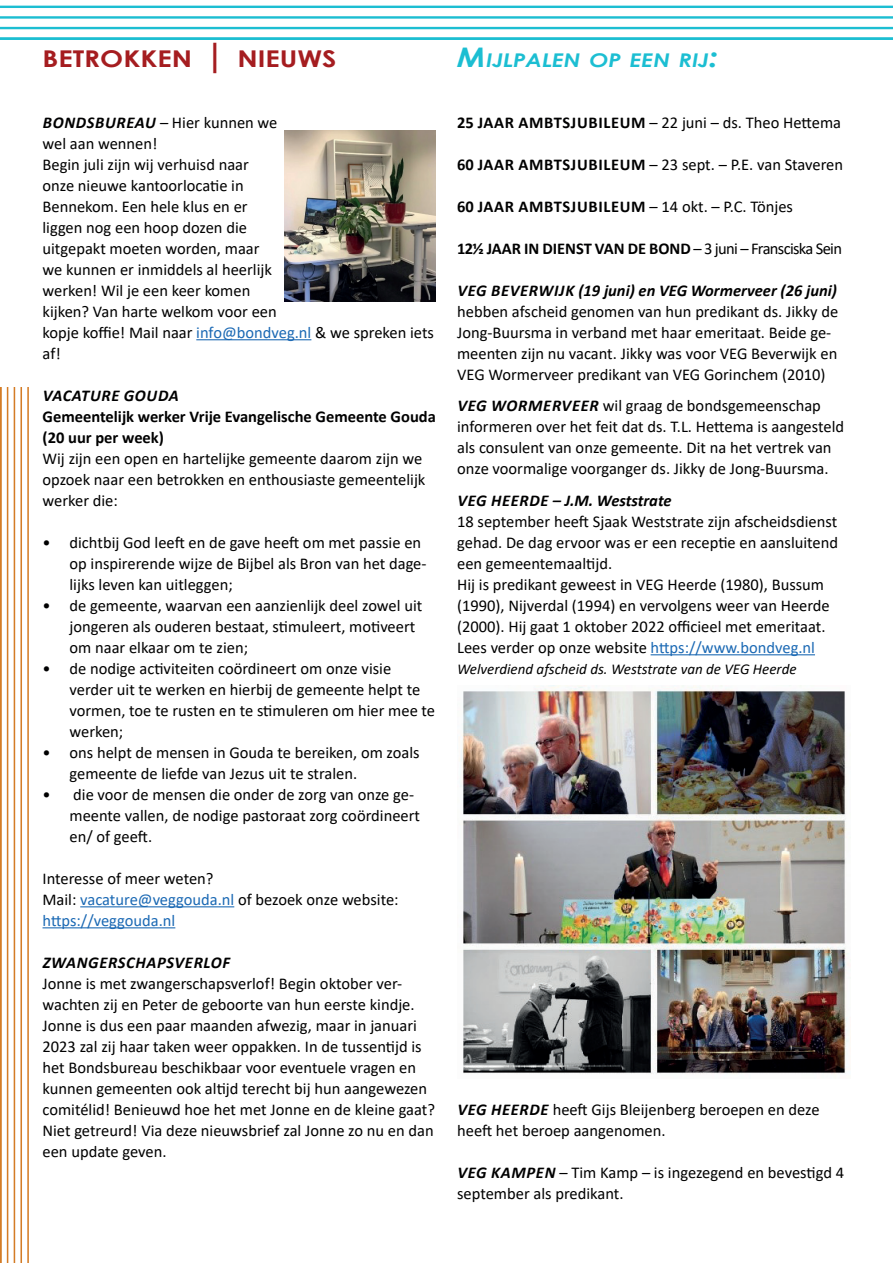
<style>
.page{position:relative;width:893px;height:1263px;background:#fff}
.page>*{position:absolute;margin:0;border:0;box-sizing:border-box;transform-origin:0 0}
.t1{font:700 23.1px "Century Gothic";color:#a51d20;scale:1.19 1}
.t2{font:italic 700 18.9px "Century Gothic";color:#1cbed2;scale:1.19 1}
.t3{font:16.5px/21px "Calibri";color:#000001}
.t4{font:700 16.5px/21px "Calibri";color:#000001}
.t5{font:italic 700 16.5px "Calibri";color:#000001}
.t6{font:700 16.5px "Calibri";letter-spacing:.04em;color:#000001}
.t7{font:italic 700 16.5px "Calibri";letter-spacing:.025em;color:#000001}
.t8{font:italic 15px "Calibri";color:#000001}
.s1{font-size:33px}
.s2{font-weight:700;font-style:italic}
.s3{color:#1b69b4}
.s4{font-size:27px}
.s5{font-weight:700}
.s6{font-weight:400}
</style>
<div class="page">
<hr style="left:196px;top:339px;width:115px;height:1px;background:#1b69b4">
<hr style="left:80px;top:906px;width:154px;height:1px;background:#1b69b4">
<hr style="left:43px;top:927px;width:132px;height:1px;background:#1b69b4">
<hr style="left:651px;top:654px;width:164px;height:1px;background:#1b69b4">
<img style="left:285px;top:131px;width:151px;height:171px">
<img style="left:459px;top:685px;width:390px;height:390px">
<svg style="left:0;top:5px;width:893px;height:25px"></svg>
<hr style="left:0;top:37px;width:893px;height:3px;background:#1cbed2">
<hr style="left:0;top:6px;width:893px;height:2px;background:#1cbed2">
<hr style="left:0;top:16px;width:893px;height:3px;background:#1cbed2">
<hr style="left:0;top:27px;width:893px;height:2px;background:#1cbed2">
<svg style="left:6px;top:388px;width:10px;height:875px"></svg>
<hr style="left:0;top:388px;width:2px;height:875px;background:#d47c26">
<hr style="left:20px;top:388px;width:2px;height:875px;background:#d47c26">
<hr style="left:27px;top:388px;width:2px;height:875px;background:#d47c26">
<hr style="left:14px;top:388px;width:1px;height:875px;background:#d47c26">
<hr style="left:7px;top:388px;width:1px;height:875px;background:#d47c26">
<h1 class="t1" style="left:43px;top:41px;width:231px">BETROKKEN <span class="s1">|</span> NIEUWS</h1>
<p class="t3" style="left:43px;top:111px;width:393px"><span class="s2">BONDSBUREAU</span> – Hier kunnen we<br>wel aan wennen!<br>Begin juli zijn wij verhuisd naar<br>onze nieuwe kantoorlocatie in<br>Bennekom. Een hele klus en er<br>liggen nog een hoop dozen die<br>uitgepakt moeten worden, maar<br>we kunnen er inmiddels al heerlijk<br>werken! Wil je een keer komen<br>kijken? Van harte welkom voor een<br>kopje koffie! Mail naar <span class="s3">info@bondveg.nl</span> &amp; we spreken iets af!</p>
<p class="t7" style="left:43px;top:384px;width:137px">VACATURE GOUDA</p>
<p class="t4" style="left:43px;top:406px;width:395px">Gemeentelijk werker Vrije Evangelische Gemeente Gouda (20 uur per week)</p>
<p class="t3" style="left:43px;top:448px;width:384px">Wij zijn een open en hartelijke gemeente daarom zijn we opzoek naar een betrokken en enthousiaste gemeentelijk werker die:</p>
<p class="t3" style="left:70px;top:532px;width:359px;text-indent:-27px">• dichtbij God leeft en de gave heeft om met passie en op inspirerende wijze de Bijbel als Bron van het dage&shy;lijks leven kan uitleggen;</p>
<p class="t3" style="left:70px;top:595px;width:354px;text-indent:-27px">• de gemeente, waarvan een aanzienlijk deel zowel uit jongeren als ouderen bestaat, stimuleert, motiveert om naar elkaar om te zien;</p>
<p class="t3" style="left:70px;top:658px;width:367px;text-indent:-27px">• de nodige activiteiten coördineert om onze visie verder uit te werken en hierbij de gemeente helpt te vormen, toe te rusten en te stimuleren om hier mee te werken;</p>
<p class="t3" style="left:70px;top:742px;width:352px;text-indent:-27px">• ons helpt de mensen in Gouda te bereiken, om zoals gemeente de liefde van Jezus uit te stralen.</p>
<p class="t3" style="left:70px;top:784px;width:352px;text-indent:-27px">• die voor de mensen die onder de zorg van onze ge&shy;meente vallen, de nodige pastoraat zorg coördineert en/ of geeft.</p>
<p class="t3" style="left:43px;top:868px;width:358px">Interesse of meer weten?<br>Mail: <span class="s3">vacature@veggouda.nl</span> of bezoek onze website: <span class="s3">https://veggouda.nl</span></p>
<p class="t7" style="left:43px;top:951px;width:189px">ZWANGERSCHAPSVERLOF</p>
<p class="t3" style="left:43px;top:973px;width:394px">Jonne is met zwangerschapsverlof! Begin oktober ver&shy;wachten zij en Peter de geboorte van hun eerste kindje.<br>Jonne is dus een paar maanden afwezig, maar in januari 2023 zal zij haar taken weer oppakken. In de tussentijd is het Bondsbureau beschikbaar voor eventuele vragen en kunnen gemeenten ook altijd terecht bij hun aangewezen comitélid! Benieuwd hoe het met Jonne en de kleine gaat?<br>Niet getreurd! Via deze nieuwsbrief zal Jonne zo nu en dan een update geven.</p>
<p class="t2" style="left:457px;top:46px;width:221px"><span class="s4">M</span>IJLPALEN OP EEN RIJ<span class="s4">:</span></p>
<p class="t3" style="left:457px;top:111px;width:386px"><span class="s5">25 JAAR AMBTSJUBILEUM</span> – 22 juni – ds. Theo Hettema</p>
<p class="t3" style="left:457px;top:153px;width:388px"><span class="s5">60 JAAR AMBTSJUBILEUM</span> – 23 sept. – P.E. van Staveren</p>
<p class="t6" style="left:457px;top:195px;width:337px">60 JAAR AMBTSJUBILEUM <span class="s6">– 14 okt. – P.C. Tönjes</span></p>
<p class="t4" style="left:457px;top:238px;width:386px">12½ JAAR IN DIENST VAN DE BOND <span class="s6">– 3 juni – Fransciska Sein</span></p>
<p class="t5" style="left:457px;top:279px;width:381px">VEG BEVERWIJK (19 juni) en VEG Wormerveer (26 juni)</p>
<p class="t3" style="left:457px;top:300px;width:383px">hebben afscheid genomen van hun predikant ds. Jikky de Jong-Buursma in verband met haar emeritaat. Beide ge&shy;meenten zijn nu vacant. Jikky was voor VEG Beverwijk en VEG Wormerveer predikant van VEG Gorinchem (2010)</p>
<p class="t3" style="left:457px;top:395px;width:388px"><span class="s2">VEG WORMERVEER</span> wil graag de bondsgemeenschap informeren over het feit dat ds. T.L. Hettema is aangesteld als consulent van onze gemeente. Dit na het vertrek van onze voormalige voorganger ds. Jikky de Jong-Buursma.</p>
<p class="t5" style="left:457px;top:489px;width:216px">VEG HEERDE – J.M. Weststrate</p>
<p class="t3" style="left:457px;top:510px;width:382px">18 september heeft Sjaak Weststrate zijn afscheidsdienst gehad. De dag ervoor was er een receptie en aansluitend een gemeentemaaltijd.<br>Hij is predikant geweest in VEG Heerde (1980), Bussum (1990), Nijverdal (1994) en vervolgens weer van Heerde (2000). Hij gaat 1 oktober 2022 officieel met emeritaat.<br>Lees verder op onze website <span class="s3">https://www.bondveg.nl</span></p>
<p class="t8" style="left:457px;top:658px;width:341px">Welverdiend afscheid ds. Weststrate van de VEG Heerde</p>
<p class="t3" style="left:457px;top:1098px;width:364px"><span class="s2">VEG HEERDE</span> heeft Gijs Bleijenberg beroepen en deze heeft het beroep aangenomen.</p>
<p class="t3" style="left:457px;top:1161px;width:388px"><span class="s2">VEG KAMPEN</span> – Tim Kamp – is ingezegend en bevestigd 4 september als predikant.</p>
</div>
